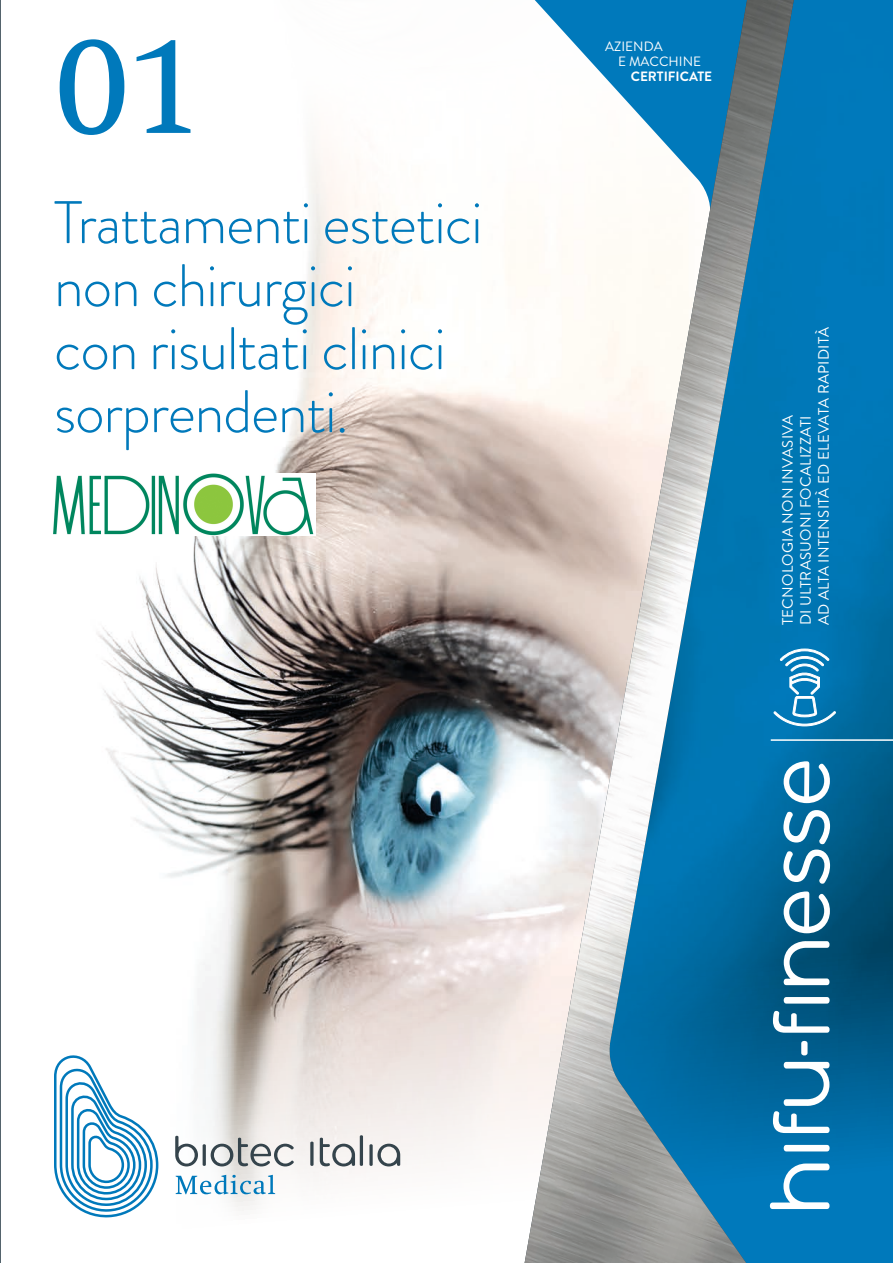
<style>
.page{position:relative;width:893px;height:1263px;background:#fff}
.page>*{position:absolute;margin:0;border:0;box-sizing:border-box;transform-origin:0 0}
.t1{font:138px "Swift";color:#0079bb}
.t2{font:300 60px/63px "Brandon Grotesque";letter-spacing:-.02em;color:#0079bb}
.t3{font:15px "Brandon Grotesque";letter-spacing:.02em;color:#fff}
.t4{font:13.5px "Brandon Grotesque";color:#fff}
.t5{font:700 13.5px "Brandon Grotesque";color:#fff}
</style>
<div class="page">
<img style="left:97px;top:149px;width:425px;height:1069px">
<hr style="left:0;top:0;width:1px;height:1263px;background:#53636c">
<svg style="left:796px;top:0;width:97px;height:1263px;background:#006fa9"></svg>
<img style="left:525px;top:0;width:269px;height:1263px">
<svg style="left:176px;top:1175px;width:99px;height:19px"></svg>
<svg style="left:175px;top:1136px;width:23px;height:30px"></svg>
<hr style="left:203px;top:1144px;width:3px;height:22px;background:#35444c">
<svg style="left:369px;top:1144px;width:4px;height:22px"></svg>
<svg style="left:377px;top:1144px;width:23px;height:22px"></svg>
<hr style="left:360px;top:1135px;width:3px;height:31px;background:#35444c">
<svg style="left:211px;top:1138px;width:83px;height:28px"></svg>
<svg style="left:310px;top:1141px;width:4px;height:25px"></svg>
<svg style="left:320px;top:1138px;width:35px;height:28px"></svg>
<svg style="left:54px;top:1050px;width:106px;height:167px"></svg>
<hr style="left:771px;top:739px;width:122px;height:2px;background:#fff">
<svg style="left:773px;top:649px;width:63px;height:77px;background:#3492c3"></svg>
<svg style="left:770px;top:761px;width:60px;height:448px"></svg>
<img style="left:53px;top:473px;width:263px;height:62px">
<p class="t1" style="left:54px;top:6px;width:151px">01</p>
<p class="t2" style="left:54px;top:191px;width:430px">Trattamenti estetici non chirurgici</p>
<p class="t2" style="left:54px;top:317px;width:393px">con risultati clinici</p>
<p class="t2" style="left:54px;top:380px;width:296px">sorprendenti.</p>
<p class="t4" style="left:605px;top:37px;width:59px">AZIENDA</p>
<p class="t4" style="left:618px;top:52px;width:85px">E MACCHINE</p>
<p class="t5" style="left:631px;top:67px;width:83px">CERTIFICATE</p>
<p class="t3" style="left:813px;top:625px;width:300px;rotate:-90deg">AD ALTA INTENSITÀ ED ELEVATA RAPIDITÀ</p>
<p class="t3" style="left:777px;top:625px;width:212px;rotate:-90deg">TECNOLOGIA NON INVASIVA</p>
<p class="t3" style="left:795px;top:625px;width:211px;rotate:-90deg">DI ULTRASUONI FOCALIZZATI</p>
</div>
